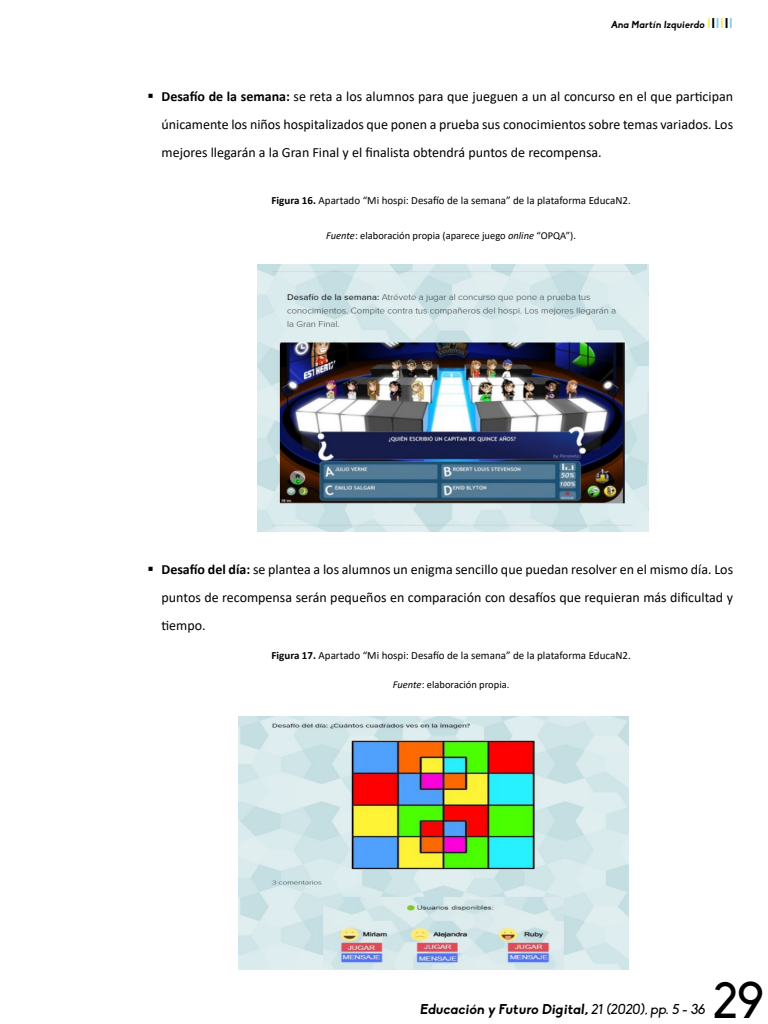
<style>
.page{position:relative;width:768px;height:1024px;background:#fff}
.page>*{position:absolute;margin:0;border:0;box-sizing:border-box;transform-origin:0 0}
.t1{font:50px "Biko";color:#000}
.t2{font:14px/28px "Calibri";color:#000;text-align:justify}
.t3{font:700 14px "Biko";color:#000}
.List_Paragraph{font:11px "Calibri";color:#000}
.List_Paragraph-2{font:10.5px "Calibri";color:#000}
.t4{font:700 10px "Biko";color:#000}
.s1{font-size:14px;color:#f7ee61}
.s2{font-size:14px}
.s3{font-size:14px;color:#83d0f0}
.s4{font-weight:700}
.s5{font-style:italic}
.s6{font-weight:400}
</style>
<div class="page">
<img style="left:257px;top:264px;width:392px;height:268px">
<img style="left:238px;top:716px;width:390px;height:254px">
<p class="t4" style="left:611px;top:19px;width:124px">Ana Martín Izquierdo <span class="s1">I</span><span class="s2">I</span><span class="s3">I</span><span class="s1">I</span><span class="s2">I</span><span class="s3">I</span></p>
<p class="t2" style="left:162px;top:82px;width:573px;text-indent:-14px">▪ <span class="s4">Desafío de la semana:</span> se reta a los alumnos para que jueguen a un al concurso en el que participan únicamente los niños hospitalizados que ponen a prueba sus conocimientos sobre temas variados. Los mejores llegarán a la Gran Final y el finalista obtendrá puntos de recompensa.</p>
<p class="List_Paragraph" style="left:272px;top:192px;width:361px"><span class="s4">Figura 16.</span> Apartado “Mi hospi: Desafío de la semana” de la plataforma EducaN2.</p>
<p class="List_Paragraph-2" style="left:326px;top:228px;width:251px"><span class="s5">Fuente</span>: elaboración propia (aparece juego <span class="s5">online</span> “OPQA”).</p>
<p class="t2" style="left:162px;top:555px;width:573px;text-indent:-14px">▪ <span class="s4">Desafío del día:</span> se plantea a los alumnos un enigma sencillo que puedan resolver en el mismo día. Los puntos de recompensa serán pequeños en comparación con desafíos que requieran más dificultad y tiempo.</p>
<p class="List_Paragraph" style="left:272px;top:648px;width:361px"><span class="s4">Figura 17.</span> Apartado “Mi hospi: Desafío de la semana” de la plataforma EducaN2.</p>
<p class="List_Paragraph-2" style="left:393px;top:677px;width:118px"><span class="s5">Fuente</span>: elaboración propia.</p>
<p class="t3" style="left:419px;top:1000px;width:289px">Educación y Futuro Digital, <span class="s6">21 (2020), pp. 5 - 36</span></p>
<p class="t1" style="left:713px;top:973px;width:52px">29</p>
</div>
